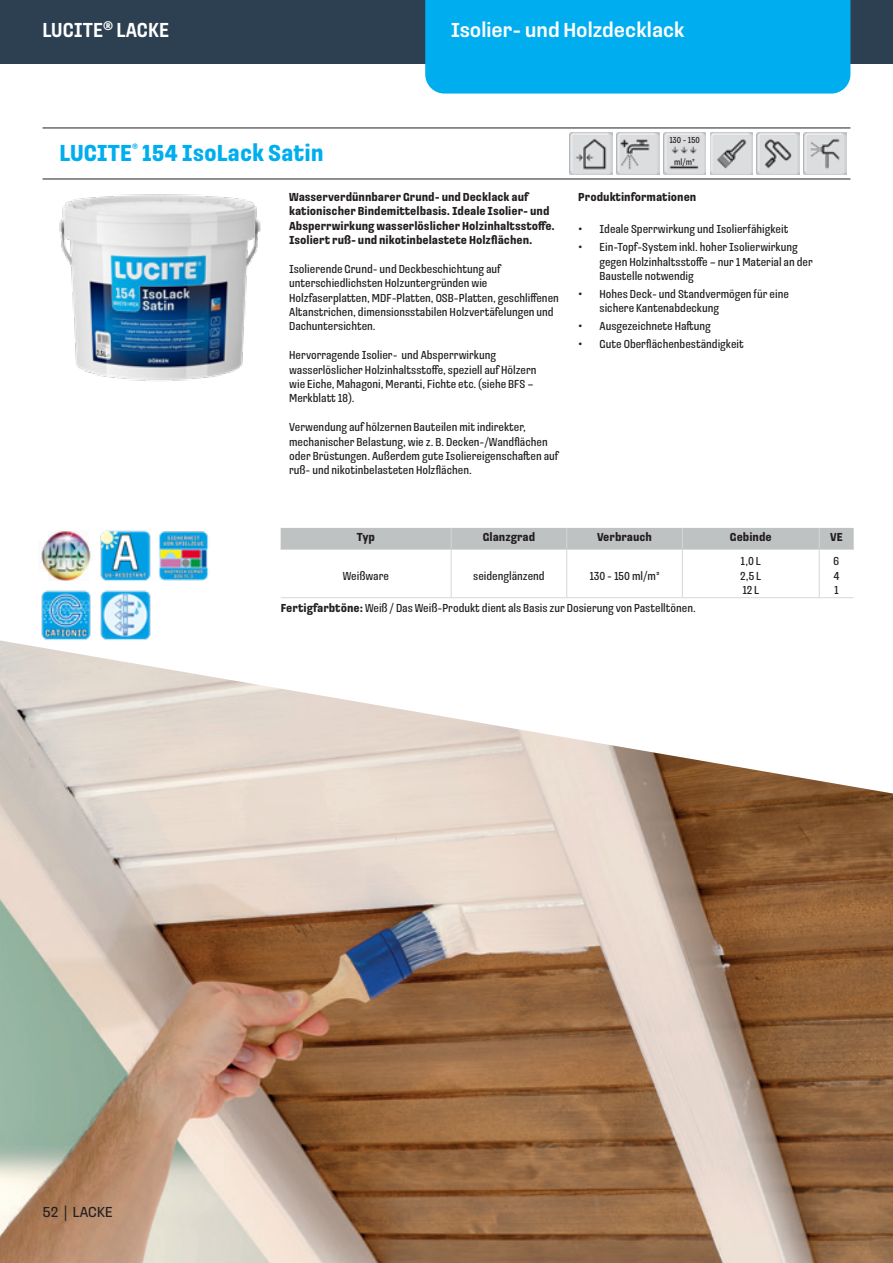
<style>
.page{position:relative;width:893px;height:1263px;background:#fff}
.page>*{position:absolute;margin:0;border:0;box-sizing:border-box;transform-origin:0 0}
.t1{font:700 24px "Loos Compressed";color:#00aeef}
.t2{font:500 21px "Loos Condensed";color:#fff}
.t3{font:500 21px "Loos Compressed";color:#fff}
.t4{font:15px "Loos Condensed";color:#231f20}
.t5{font:12px/14.4px "Loos Compressed";color:#231f20}
.t6{font:700 12px/14.4px "Loos Compressed";color:#231f20}
.t7{font:9px "Loos Compressed";color:#231f20}
.s1{font-size:15px}
.s2{font-weight:700}
</style>
<div class="page">
<img style="left:0;top:640px;width:893px;height:623px">
<div style="left:0;top:0;width:893px;height:64px;background:#2d4052"></div>
<div style="left:425px;top:0;width:425px;height:94px;background:#00aeef"></div>
<hr style="left:43px;top:128px;width:807px;height:1px;background:#231f20">
<hr style="left:43px;top:179px;width:807px;height:1px;background:#231f20">
<img style="left:570px;top:132px;width:42px;height:43px">
<img style="left:617px;top:132px;width:42px;height:43px">
<img style="left:710px;top:132px;width:43px;height:43px">
<img style="left:757px;top:132px;width:42px;height:43px">
<img style="left:804px;top:132px;width:42px;height:43px">
<img style="left:59px;top:194px;width:202px;height:187px">
<img style="left:100px;top:530px;width:51px;height:51px">
<img style="left:38px;top:531px;width:53px;height:49px">
<img style="left:159px;top:531px;width:50px;height:50px">
<img style="left:98px;top:590px;width:55px;height:53px">
<img style="left:38px;top:590px;width:56px;height:53px">
<hr style="left:281px;top:549px;width:170px;height:1px;background:#bfc2c2">
<hr style="left:451px;top:549px;width:116px;height:1px;background:#bfc2c2">
<hr style="left:567px;top:549px;width:115px;height:1px;background:#bfc2c2">
<div style="left:281px;top:528px;width:573px;height:21px;background:#bfc2c2"></div>
<hr style="left:682px;top:549px;width:137px;height:1px;background:#bfc2c2">
<hr style="left:819px;top:549px;width:35px;height:1px;background:#bfc2c2">
<hr style="left:451px;top:549px;width:1px;height:48px;background:#d7d7d5">
<hr style="left:281px;top:597px;width:170px;height:1px;background:#d7d7d5">
<hr style="left:566px;top:549px;width:1px;height:48px;background:#d7d7d5">
<hr style="left:451px;top:597px;width:116px;height:1px;background:#d7d7d5">
<hr style="left:682px;top:549px;width:1px;height:48px;background:#d7d7d5">
<hr style="left:567px;top:597px;width:115px;height:1px;background:#d7d7d5">
<hr style="left:819px;top:549px;width:1px;height:48px;background:#d7d7d5">
<hr style="left:682px;top:597px;width:137px;height:1px;background:#d7d7d5">
<hr style="left:819px;top:597px;width:35px;height:1px;background:#d7d7d5">
<img style="left:663px;top:132px;width:43px;height:43px">
<h2 class="t3" style="left:43px;top:15px;width:128px">LUCITE<sup>®</sup> LACKE</h2>
<h2 class="t2" style="left:451px;top:15px;width:235px">Isolier- und Holzdecklack</h2>
<h1 class="t1" style="left:60px;top:136px;width:266px">LUCITE<sup>®</sup> 154 IsoLack Satin</h1>
<p class="t6" style="left:289px;top:189px;width:267px">Wasserverdünnbarer Grund- und Decklack auf kationischer Bindemittelbasis. Ideale Isolier- und Absperrwirkung wasserlöslicher Holzinhaltsstoffe.<br>Isoliert ruß- und nikotinbelastete Holzflächen.</p>
<p class="t5" style="left:289px;top:261px;width:271px">Isolierende Grund- und Deckbeschichtung auf unterschiedlichsten Holzuntergründen wie Holzfaserplatten, MDF-Platten, OSB-Platten, geschliffenen Altanstrichen, dimensionsstabilen Holzvertäfelungen und Dachuntersichten.</p>
<p class="t5" style="left:289px;top:347px;width:249px">Hervorragende Isolier- und Absperrwirkung wasserlöslicher Holzinhaltsstoffe, speziell auf Hölzern wie Eiche, Mahagoni, Meranti, Fichte etc. (siehe BFS – Merkblatt 18).</p>
<p class="t5" style="left:289px;top:419px;width:271px">Verwendung auf hölzernen Bauteilen mit indirekter, mechanischer Belastung, wie z. B. Decken-/Wandflächen oder Brüstungen. Außerdem gute Isoliereigenschaften auf ruß- und nikotinbelasteten Holzflächen.</p>
<p class="t7" style="left:669px;top:134px;width:32px">130 - 150</p>
<p class="t7" style="left:674px;top:155px;width:22px">ml/m²</p>
<p class="t6" style="left:578px;top:189px;width:120px">Produktinformationen</p>
<p class="t5" style="left:578px;top:221px;width:212px"><span class="s1">•</span> Ideale Sperrwirkung und Isolierfähigkeit</p>
<p class="t5" style="left:600px;top:239px;width:215px;text-indent:-21px"><span class="s1">•</span> Ein-Topf-System inkl. hoher Isolierwirkung gegen Holzinhaltsstoffe – nur 1 Material an der<br>Baustelle notwendig</p>
<p class="t5" style="left:600px;top:286px;width:191px;text-indent:-21px"><span class="s1">•</span> Hohes Deck- und Standvermögen für eine sichere Kantenabdeckung</p>
<p class="t5" style="left:578px;top:319px;width:134px"><span class="s1">•</span> Ausgezeichnete Haftung</p>
<p class="t5" style="left:578px;top:337px;width:167px"><span class="s1">•</span> Gute Oberflächenbeständigkeit</p>
<p class="t6" style="left:357px;top:529px;width:20px">Typ</p>
<p class="t6" style="left:483px;top:529px;width:54px">Glanzgrad</p>
<p class="t6" style="left:597px;top:529px;width:57px">Verbrauch</p>
<p class="t6" style="left:730px;top:529px;width:43px">Gebinde</p>
<p class="t6" style="left:830px;top:529px;width:14px">VE</p>
<p class="t5" style="left:343px;top:568px;width:48px">Weißware</p>
<p class="t5" style="left:473px;top:568px;width:73px">seidenglänzend</p>
<p class="t5" style="left:589px;top:568px;width:72px">130 - 150 ml/m²</p>
<p class="t5" style="left:740px;top:554px;width:23px;text-align:justify">1,0 L 2,5 L 12 L</p>
<p class="t5" style="left:833px;top:554px;width:8px;text-align:justify">6<br>4<br>1</p>
<p class="t5" style="left:281px;top:600px;width:417px"><span class="s2">Fertigfarbtöne:</span> Weiß / Das Weiß-Produkt dient als Basis zur Dosierung von Pastelltönen.</p>
<p class="t4" style="left:43px;top:1201px;width:72px">52 | LACKE</p>
</div>
